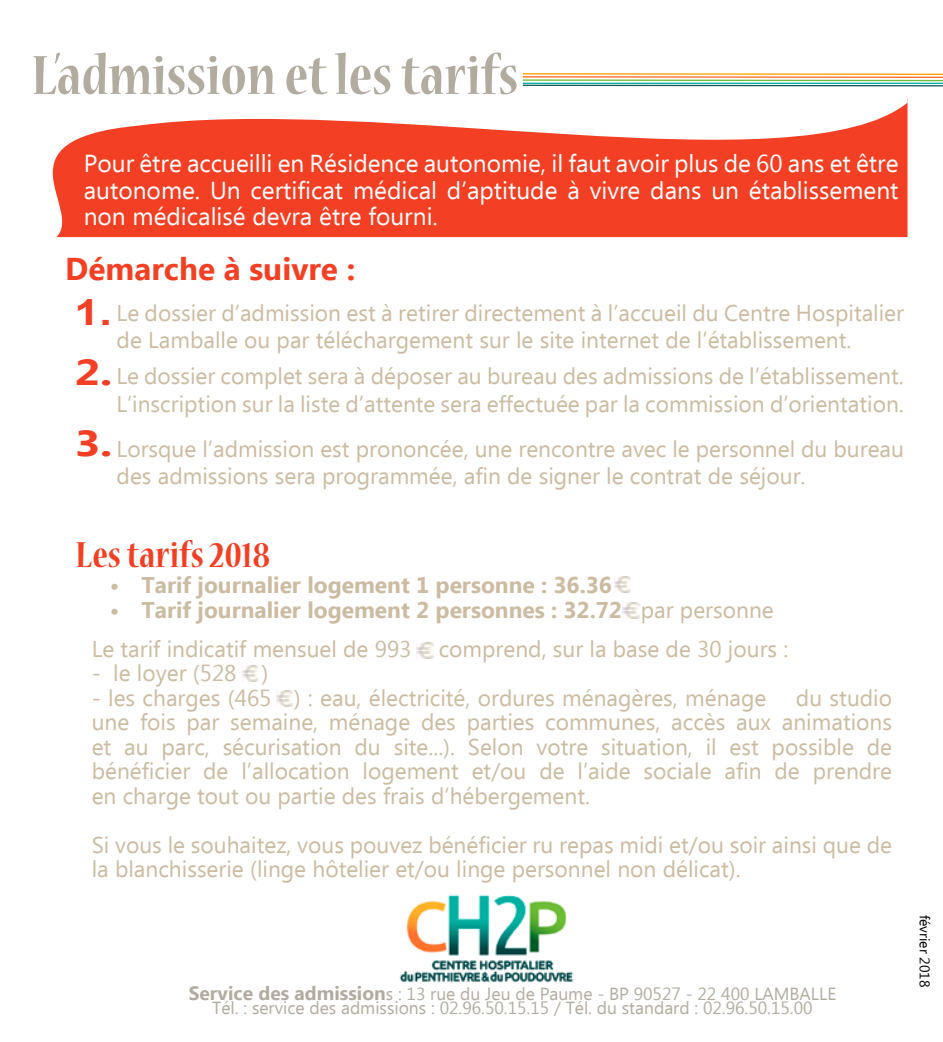
<style>
.page{position:relative;width:943px;height:1042px;background:#fff}
.page>*{position:absolute;margin:0;border:0;box-sizing:border-box;transform-origin:0 0}
.t1{font:700 condensed 61.25px "Nueva Std";color:#b2aca0}
.t2{font:700 condensed 40.25px "Nueva Std";color:#f33f23}
.t3{font:700 36.05px "Arial";color:#f33f23;scale:1.24 1}
.t4{font:700 36.05px "Ebrima";color:#f33f23;scale:1.24 1}
.t5{font:700 31.5px "Ebrima";color:#f33f23}
.t6{font:24.5px/26.2px "Ebrima";color:#fff;text-align:justify}
.t7{font:22.75px/24.5px "Ebrima";color:#cbbba1}
.t8{font:700 22.75px "Ebrima";color:#cbbba1}
.t9{font:17.5px/14px "Ebrima";color:#b2aca0;text-align:center}
.t10{font:14px "Ebrima";color:#000}
.s1{font-weight:700;font-size:36.05px;color:#f33f23}
.s2{font-weight:400}
.s3{font-weight:700;font-size:19.25px}
</style>
<div class="page">
<img style="left:399px;top:894px;width:175px;height:89px">
<hr style="left:523px;top:85px;width:420px;height:1px;background:#145954">
<hr style="left:523px;top:73px;width:420px;height:2px;background:#ff9d00">
<hr style="left:523px;top:76px;width:420px;height:2px;background:#ff6a22">
<hr style="left:523px;top:79px;width:420px;height:2px;background:#6cbc35">
<hr style="left:523px;top:83px;width:420px;height:1px;background:#00afa1">
<svg style="left:52px;top:103px;width:855px;height:134px;fill:#f33f23"></svg>
<img style="left:614px;top:576px;width:16px;height:16px">
<img style="left:276px;top:690px;width:16px;height:16px">
<img style="left:242px;top:666px;width:15px;height:15px">
<img style="left:417px;top:642px;width:16px;height:16px">
<img style="left:623px;top:602px;width:16px;height:16px">
<h1 class="t1" style="left:31px;top:48px;width:488px">L’admission et les tarifs</h1>
<p class="t6" style="left:84px;top:152px;width:816px">Pour être accueilli en Résidence autonomie, il faut avoir plus de 60 ans et être autonome. Un certificat médical d’aptitude à vivre dans un établissement non médicalisé devra être fourni.</p>
<h3 class="t5" style="left:65px;top:245px;width:291px">Démarche à suivre :</h3>
<p class="t7" style="left:117px;top:301px;width:789px;line-height:27.3px">Le dossier d’admission est à retirer directement à l’accueil du Centre Hospitalier de Lamballe ou par téléchargement sur le site internet de l’établissement.</p>
<h3 class="t3" style="left:74px;top:288px;width:32px">1.</h3>
<h3 class="t4" style="left:74px;top:345px;width:32px">2.</h3>
<p class="t7" style="left:116px;top:364px;width:789px;line-height:27.3px">Le dossier complet sera à déposer au bureau des admissions de l’établissement.<br>L’inscription sur la liste d’attente sera effectuée par la commission d’orientation.</p>
<p class="t7" style="left:117px;top:437px;width:789px;line-height:27.3px;text-indent:-42px"><span class="s1">3.</span> Lorsque l’admission est prononcée, une rencontre avec le personnel du bureau des admissions sera programmée, afin de signer le contrat de séjour.</p>
<h2 class="t2" style="left:75px;top:536px;width:196px">Les tarifs 2018</h2>
<p class="t8" style="left:110px;top:568px;width:503px">• Tarif journalier logement 1 personne : 36.36</p>
<p class="t8" style="left:110px;top:593px;width:665px">• Tarif journalier logement 2 personnes : 32.72 <span class="s2">par personne</span></p>
<p class="t7" style="left:92px;top:638px;width:698px">Le tarif indicatif mensuel de 993 comprend, sur la base de 30 jours :</p>
<p class="t7" style="left:92px;top:662px;width:178px">- le loyer (528 )</p>
<p class="t7" style="left:92px;top:687px;width:676px">- les charges (465 ) : eau, électricité, ordures ménagères, ménage</p>
<p class="t7" style="left:92px;top:687px;width:801px;text-align:justify;text-indent:704px">du studio une fois par semaine, ménage des parties communes, accès aux animations et au parc, sécurisation du site...). Selon votre situation, il est possible de bénéficier de l’allocation logement et/ou de l’aide sociale afin de prendre en charge tout ou partie des frais d’hébergement.</p>
<p class="t7" style="left:92px;top:834px;width:801px">Si vous le souhaitez, vous pouvez bénéficier ru repas midi et/ou soir ainsi que de la blanchisserie (linge hôtelier et/ou linge personnel non délicat).</p>
<p class="t9" style="left:189px;top:987px;width:649px"><span class="s3">Service des admission</span>s : 13 rue du Jeu de Paume - BP 90527 - 22 400 LAMBALLE<br>Tél. : service des admissions : 02.96.50.15.15 / Tél. du standard : 02.96.50.15.00</p>
<p class="t10" style="left:934px;top:914px;width:74px;rotate:90deg">février 2018</p>
</div>
